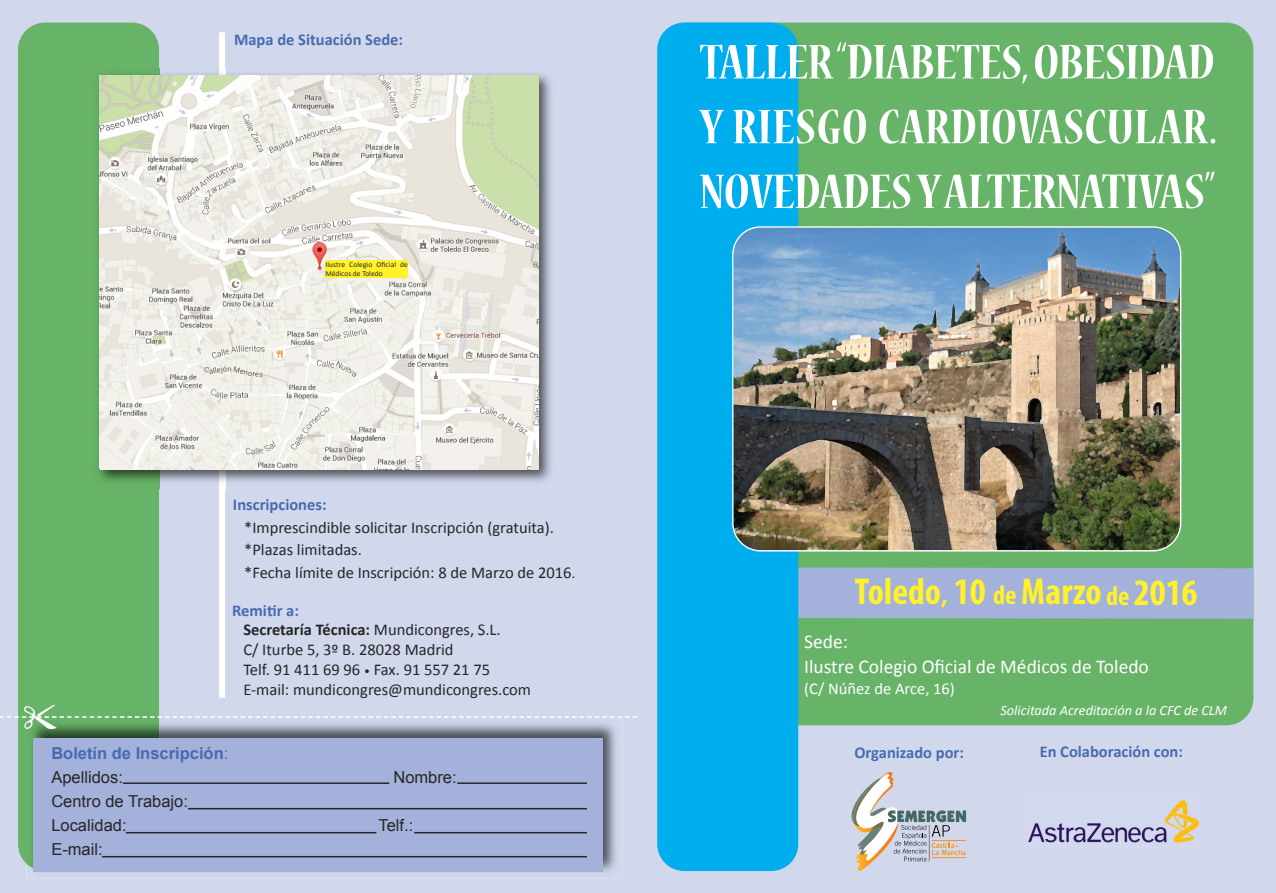
<style>
.page{position:relative;width:1276px;height:893px;background:#fff}
.page>*{position:absolute;margin:0;border:0;box-sizing:border-box;transform-origin:0 0}
.t1{font:700 condensed 54px/64.8px "Nueva Std";letter-spacing:-.01em;color:#fff;text-align:justify}
.t2{font:700 condensed 37.5px "Myriad Pro";color:#fff12a}
.t3{font:19.5px/24.5px "Calibri";color:#fff}
.t4{font:16.5px/19.8px "Calibri";color:#272627}
.t5{font:700 16.5px "Calibri";color:#476bb1}
.t6{font:16.5px/24px "Arial";color:#272627}
.t7{font:700 16.5px/24px "Arial";color:#476bb1}
.t8{font:16.5px "Calibri";color:#fff}
.t9{font:italic 14.25px "Calibri";color:#fff}
.t10{font:7.5px/9px "Calibri";letter-spacing:.01em;color:#272627}
.s1{font-family:"Arial";font-size:15px}
.s2{font-weight:700;color:#476bb1}
.s3{font-weight:700}
.s4{font-size:12px}
.s5{font-weight:400}
.s6{font-weight:400;color:#272627}
.s7{font-size:27px}
</style>
<div class="page">
<div style="left:638px;top:0;width:638px;height:893px;background:#d1d8ec"></div>
<div style="left:660px;top:23px;width:593px;height:702px;background:#67b368;border-radius:27px"></div>
<div style="left:0;top:0;width:638px;height:893px;background:#d1d8ec"></div>
<img style="left:853px;top:772px;width:45px;height:99px">
<svg style="left:851px;top:774px;width:115px;height:87px;background:#c7c9ce"></svg>
<img style="left:1023px;top:792px;width:178px;height:57px">
<div style="left:18px;top:23px;width:141px;height:848px;background:#67b368;border-radius:27px"></div>
<img style="left:27px;top:718px;width:595px;height:161px">
<img style="left:27px;top:718px;width:132px;height:153px">
<div style="left:33px;top:738px;width:570px;height:133px;background:#a4b1da"></div>
<hr style="left:123px;top:782px;width:266px;height:2px;background:#272627">
<hr style="left:457px;top:782px;width:130px;height:2px;background:#272627">
<hr style="left:188px;top:808px;width:399px;height:1px;background:#272627">
<hr style="left:126px;top:832px;width:250px;height:1px;background:#272627">
<hr style="left:414px;top:832px;width:173px;height:1px;background:#272627">
<hr style="left:102px;top:856px;width:485px;height:1px;background:#272627">
<svg style="left:0;top:716px;width:637px;height:2px"></svg>
<div style="left:219px;top:32px;width:6px;height:666px;background:#fff"></div>
<img style="left:98px;top:69px;width:460px;height:420px">
<img style="left:99px;top:76px;width:440px;height:393px">
<img style="left:24px;top:705px;width:31px;height:23px">
<img style="left:27px;top:718px;width:33px;height:10px">
<img style="left:24px;top:716px;width:36px;height:2px">
<div style="left:325px;top:261px;width:83px;height:17px;background:#fff12a"></div>
<div style="left:798px;top:567px;width:455px;height:52px;background:#a4b1da"></div>
<div style="left:657px;top:23px;width:141px;height:848px;background:#00aded;border-radius:27px"></div>
<img style="left:732px;top:226px;width:449px;height:326px">
<img style="left:1153px;top:228px;width:27px;height:322px">
<img style="left:733px;top:228px;width:27px;height:322px">
<p class="t5" style="left:234px;top:32px;width:170px">Mapa de Situación Sede:</p>
<p class="t10" style="left:325px;top:260px;width:84px">Ilustre Colegio Oficial de<br>Médicos de Toledo</p>
<p class="t5" style="left:233px;top:498px;width:95px">Inscripciones:</p>
<p class="t4" style="left:244px;top:518px;width:333px;line-height:22.5px">*Imprescindible solicitar Inscripción (gratuita). *Plazas limitadas.<br>*Fecha límite de Inscripción: 8 de Marzo de 2016<span class="s1">.</span></p>
<p class="t4" style="left:243px;top:601px;width:289px;text-indent:-11px"><span class="s2">Remitir a:<br></span><span class="s3">Secretaría Técnica:</span> Mundicongres, S.L.<br>C/ Iturbe 5, 3º B. 28028 Madrid<br>Telf. 91 411 69 96 <span class="s4">•</span> Fax. 91 557 21 75<br>E-mail: mundicongres@mundicongres.com</p>
<p class="t7" style="left:51px;top:741px;width:178px">Boletín de Inscripción<span class="s5">:<br></span><span class="s6">Apellidos:</span></p>
<p class="t6" style="left:51px;top:789px;width:138px">Centro de Trabajo:<br>Localidad:</p>
<p class="t6" style="left:51px;top:837px;width:53px">E-mail:</p>
<p class="t6" style="left:393px;top:765px;width:65px">Nombre:</p>
<p class="t6" style="left:378px;top:813px;width:36px">Telf.:</p>
<h1 class="t1" style="left:699px;top:32px;width:519px">TALLER“DIABETES,OBESIDAD Y RIESGO CARDIOVASCULAR.<br>NOVEDADESYALTERNATIVAS”</h1>
<h2 class="t2" style="left:854px;top:579px;width:345px">Toledo<span class="s7">,</span> 10 <span class="s7">de</span> Marzo <span class="s7">de</span> 2016</h2>
<p class="t3" style="left:804px;top:631px;width:346px">Sede:<br>Ilustre Colegio Oficial de Médicos de Toledo</p>
<p class="t8" style="left:804px;top:682px;width:152px">(C/ Núñez de Arce, 16)</p>
<p class="t5" style="left:854px;top:745px;width:111px">Organizado por:</p>
<p class="t9" style="left:1000px;top:705px;width:228px">Solicitada Acreditación a la CFC de CLM</p>
<p class="t5" style="left:1039px;top:744px;width:145px">En Colaboración con:</p>
</div>
